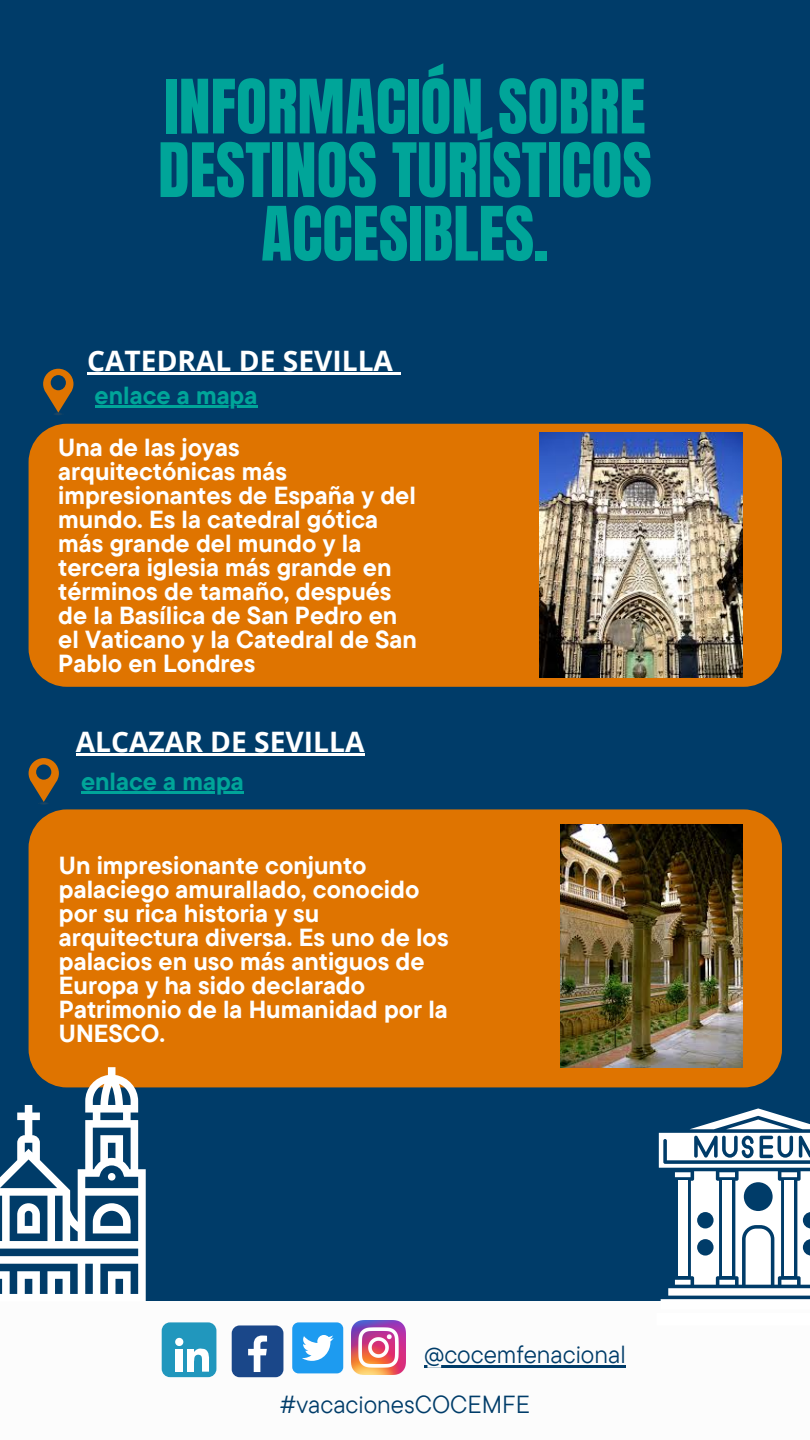
<style>
.page{position:relative;width:810px;height:1440px;background:#003c69}
.page>*{position:absolute;margin:0;border:0;box-sizing:border-box;transform-origin:0 0}
.t1{font:63.7px/63.6px "Anton";color:#00a599;text-align:center}
.t2{font:700 28.2px "Open Sans";color:#fff}
.t3{font:700 24.6px/24px "TT Commons Pro";color:#fff}
.t4{font:24.6px "TT Commons Pro";color:#003c69}
.t5{font:700 24.6px "TT Commons Pro";color:#00a599}
</style>
<div class="page">
<div style="left:0;top:1302px;width:810px;height:138px;background:#fcfcfc"></div>
<img style="left:351px;top:1320px;width:54px;height:54px">
<div style="left:292px;top:1322px;width:51px;height:51px;background:#1d9bf0;border-radius:6px"></div>
<svg style="left:302px;top:1335px;width:32px;height:26px"></svg>
<div style="left:232px;top:1325px;width:51px;height:52px;background:#1a4789;border-radius:8px"></div>
<svg style="left:248px;top:1336px;width:19px;height:36px"></svg>
<div style="left:162px;top:1322px;width:54px;height:55px;background:#2197bd;border-radius:8px"></div>
<svg style="left:175px;top:1338px;width:8px;height:8px"></svg>
<div style="left:176px;top:1349px;width:7px;height:23px;background:#fff"></div>
<div style="left:187px;top:1349px;width:7px;height:23px;background:#fff"></div>
<svg style="left:194px;top:1348px;width:15px;height:24px"></svg>
<div style="left:29px;top:809px;width:753px;height:278px;background:#df7400"></div>
<svg style="left:0;top:1067px;width:145px;height:234px"></svg>
<svg style="left:656px;top:1108px;width:154px;height:194px"></svg>
<div style="left:29px;top:424px;width:753px;height:263px;background:#df7400"></div>
<img style="left:539px;top:432px;width:204px;height:246px">
<img style="left:560px;top:824px;width:183px;height:243px">
<svg style="left:29px;top:758px;width:30px;height:47px"></svg>
<svg style="left:43px;top:369px;width:30px;height:46px"></svg>
<hr style="left:424px;top:1365px;width:202px;height:2px;background:#003c69">
<hr style="left:87px;top:372px;width:306px;height:2px;background:#fff">
<svg style="left:393px;top:372px;width:7px;height:2px"></svg>
<hr style="left:95px;top:406px;width:162px;height:2px;background:#00a599">
<hr style="left:76px;top:753px;width:289px;height:2px;background:#fff">
<hr style="left:81px;top:791px;width:163px;height:2px;background:#00a599">
<h2 class="t1" style="left:158px;top:76px;width:495px">INFORMACIÓN SOBRE<br>DESTINOS TURÍSTICOS<br>ACCESIBLES.</h2>
<h3 class="t2" style="left:87px;top:340px;width:307px">CATEDRAL DE SEVILLA</h3>
<p class="t5" style="left:95px;top:380px;width:164px">enlace a mapa</p>
<h2 class="t3" style="left:58px;top:434px;width:360px">Una de las joyas arquitectónicas más impresionantes de España y del mundo. Es la catedral gótica más grande del mundo y la tercera iglesia más grande en términos de tamaño, después de la Basílica de San Pedro en el Vaticano y la Catedral de San<br>Pablo en Londres</h2>
<p class="t2" style="left:76px;top:721px;width:290px">ALCAZAR DE SEVILLA</p>
<h3 class="t5" style="left:81px;top:765px;width:164px">enlace a mapa</h3>
<h3 class="t3" style="left:59px;top:853px;width:391px">Un impresionante conjunto palaciego amurallado, conocido por su rica historia y su arquitectura diversa. Es uno de los palacios en uso más antiguos de<br>Europa y ha sido declarado<br>Patrimonio de la Humanidad por la<br>UNESCO.</h3>
<p class="t4" style="left:424px;top:1339px;width:203px">@cocemfenacional</p>
<h3 class="t4" style="left:280px;top:1388px;width:252px">#vacacionesCOCEMFE</h3>
</div>
